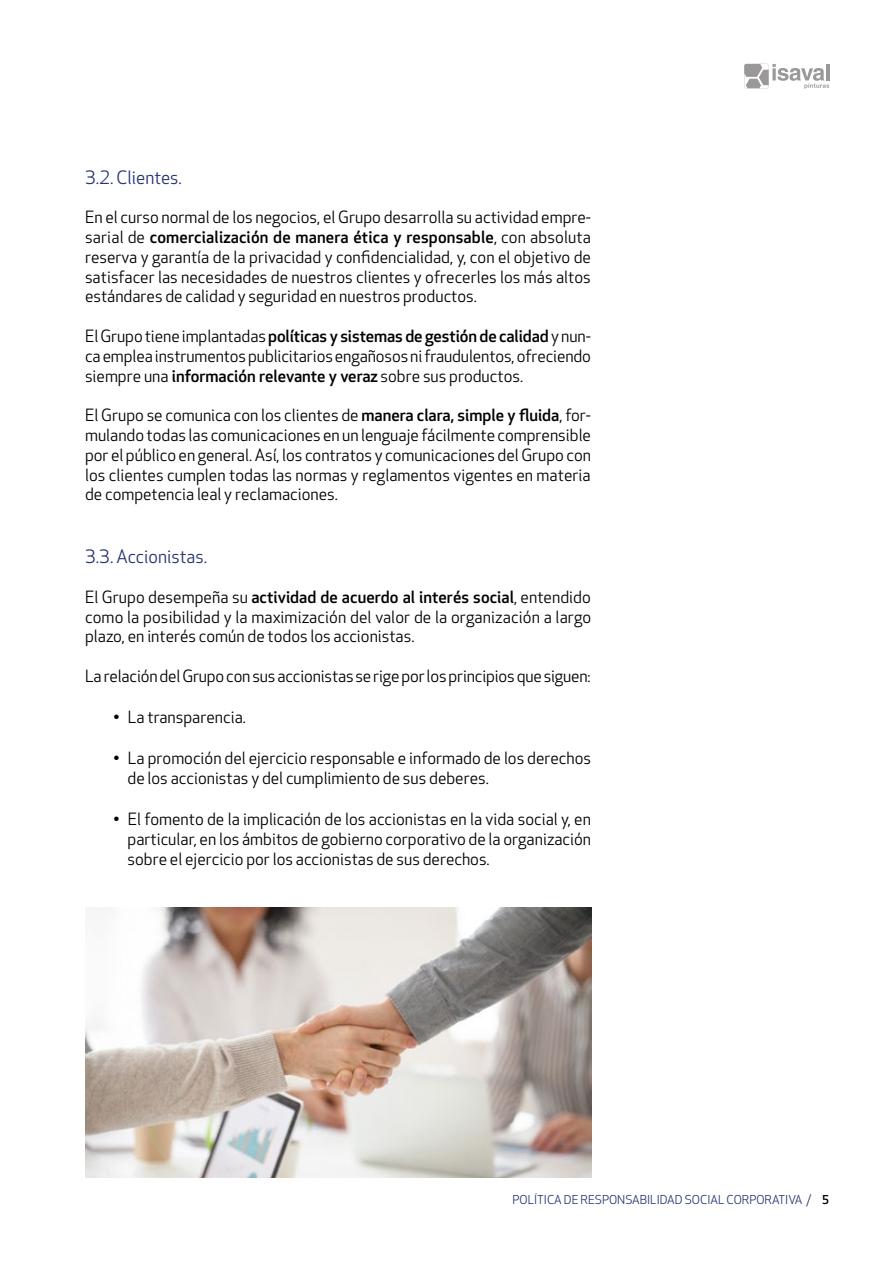
<style>
.page{position:relative;width:893px;height:1263px;background:#fff}
.page>*{position:absolute;margin:0;border:0;box-sizing:border-box;transform-origin:0 0}
.t1{font:18px "Apex New";color:#283371}
.t2{font:16.5px/19.8px "Apex New";color:#000;text-align:justify}
.t3{font:12px "Apex New";color:#283371}
.s1{font-weight:500}
.s2{font-weight:500;color:#000}
</style>
<div class="page">
<svg style="left:744px;top:64px;width:85px;height:25px"></svg>
<hr style="left:826px;top:64px;width:3px;height:16px;background:#9a9899">
<img style="left:85px;top:908px;width:506px;height:270px">
<p class="t1" style="left:85px;top:166px;width:98px">3.2. Clientes.</p>
<p class="t2" style="left:85px;top:207px;width:507px">En el curso normal de los negocios, el Grupo desarrolla su actividad empre&shy;sarial de <span class="s1">comercialización de manera ética y responsable</span>, con absoluta reserva y garantía de la privacidad y confidencialidad, y, con el objetivo de satisfacer las necesidades de nuestros clientes y ofrecerles los más altos estándares de calidad y seguridad en nuestros productos.</p>
<p class="t2" style="left:85px;top:326px;width:507px">El Grupo tiene implantadas <span class="s1">políticas y sistemas de gestión de calidad</span> y nun&shy;ca emplea instrumentos publicitarios engañosos ni fraudulentos, ofreciendo siempre una <span class="s1">información relevante y veraz</span> sobre sus productos.</p>
<p class="t2" style="left:85px;top:405px;width:508px">El Grupo se comunica con los clientes de <span class="s1">manera clara, simple y fluida</span>, for&shy;mulando todas las comunicaciones en un lenguaje fácilmente comprensible por el público en general. Así, los contratos y comunicaciones del Grupo con los clientes cumplen todas las normas y reglamentos vigentes en materia de competencia leal y reclamaciones.</p>
<p class="t1" style="left:85px;top:545px;width:124px">3.3. Accionistas.</p>
<p class="t2" style="left:85px;top:587px;width:508px">El Grupo desempeña su <span class="s1">actividad de acuerdo al interés social</span>, entendido como la posibilidad y la maximización del valor de la organización a largo plazo, en interés común de todos los accionistas.</p>
<p class="t2" style="left:85px;top:666px;width:507px">La relación del Grupo con sus accionistas se rige por los principios que siguen:</p>
<p class="t2" style="left:114px;top:707px;width:134px">• La transparencia.</p>
<p class="t2" style="left:128px;top:748px;width:465px;text-indent:-14px">• La promoción del ejercicio responsable e informado de los derechos de los accionistas y del cumplimiento de sus deberes.</p>
<p class="t2" style="left:128px;top:809px;width:465px;text-indent:-14px">• El fomento de la implicación de los accionistas en la vida social y, en particular, en los ámbitos de gobierno corporativo de la organización sobre el ejercicio por los accionistas de sus derechos.</p>
<p class="t3" style="left:512px;top:1192px;width:318px">POLÍTICA DE RESPONSABILIDAD SOCIAL CORPORATIVA / <span class="s2">5</span></p>
</div>
